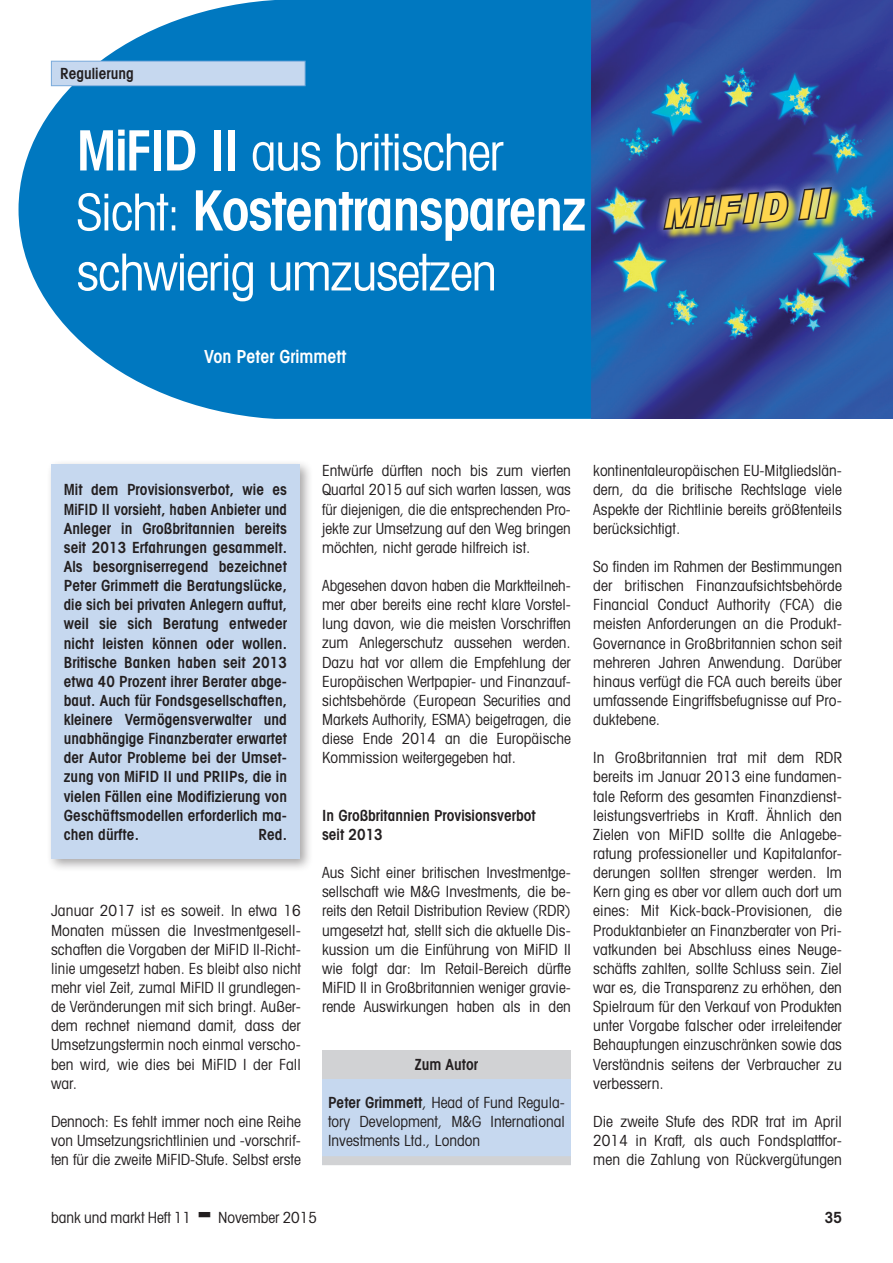
<style>
.page{position:relative;width:893px;height:1263px;background:#fff}
.page>*{position:absolute;margin:0;border:0;box-sizing:border-box;transform-origin:0 0}
.t1{font:600 condensed 55.5px "Avant Garde";letter-spacing:-.025em;color:#fff}
.t2{font:condensed 51px/60px "Avant Garde";letter-spacing:-.025em;color:#fff}
.t3{font:italic 900 39px "Arial";color:#fed54d;scale:.9 1}
.t4{font:600 condensed 18px "Avant Garde";color:#fff}
.t5{font:condensed 15.3px/19.2px "Avant Garde";color:#231f20;text-align:justify}
.t6{font:600 condensed 15.3px/19.2px "Avant Garde";color:#231f20}
.s1{font-weight:600;font-size:55.5px}
.s2{font-weight:400;font-size:51px}
.s3{font-weight:600}
</style>
<div class="page">
<svg style="left:19px;top:0;width:572px;height:419px;background:#1a86c6"></svg>
<div style="left:51px;top:61px;width:254px;height:25px;background:#c6d8ef"></div>
<div style="left:51px;top:61px;width:254px;height:25px;border:1px solid #7aabdb"></div>
<img style="left:591px;top:0;width:302px;height:419px">
<div style="left:46px;top:460px;width:267px;height:412px;background:#231f20;opacity:.4"></div>
<div style="left:51px;top:465px;width:249px;height:394px;background:#c6d8ef"></div>
<div style="left:322px;top:1073px;width:249px;height:92px;background:#c6d8ef"></div>
<div style="left:322px;top:1050px;width:249px;height:28px;background:#d1d2d4"></div>
<div style="left:322px;top:1156px;width:249px;height:9px;background:#d1d2d4"></div>
<img style="left:655px;top:84px;width:186px;height:249px">
<p class="t6" style="left:60px;top:64px;width:75px">Regulierung</p>
<h2 class="t2" style="left:77px;top:121px;width:428px"><span class="s1">MiFID II</span> aus britischer</h2>
<h1 class="t1" style="left:77px;top:177px;width:511px"><span class="s2">Sicht:</span> Kostentransparenz</h1>
<h2 class="t2" style="left:77px;top:241px;width:422px">schwierig umzusetzen</h2>
<h2 class="t2" style="left:90px;top:155px;width:412px"><span class="s1">Frauen</span> im Banking – die <span class="s1">Quote</span> kommt</h2>
<p class="t4" style="left:164px;top:339px;width:150px">Von Jörg Wittenberg</p>
<p class="t4" style="left:204px;top:345px;width:144px">Von Peter Grimmett</p>
<h3 class="t3" style="left:661px;top:190px;width:185px;rotate:-4deg">MiFID II</h3>
<p class="t6" style="left:64px;top:480px;width:225px;text-align:justify">Mit dem Provisionsverbot, wie es MiFID II vorsieht, haben Anbieter und Anleger in Großbritannien bereits seit 2013 Erfahrungen gesammelt.<br>Als besorgniserregend bezeichnet Peter Grimmett die Beratungslücke, die sich bei privaten Anlegern auftut, weil sie sich Beratung entweder nicht leisten können oder wollen.<br>Britische Banken haben seit 2013 etwa 40 Prozent ihrer Berater abge&shy;baut. Auch für Fondsgesellschaften, kleinere Vermögensverwalter und unabhängige Finanzberater erwartet der Autor Probleme bei der Umset&shy;zung von MiFID II und PRIIPs, die in vielen Fällen eine Modifizierung von Geschäftsmodellen erforderlich ma&shy;chen dürfte.</p>
<p class="t6" style="left:259px;top:824px;width:30px">Red.</p>
<p class="t5" style="left:51px;top:901px;width:251px">Januar 2017 ist es soweit. In etwa 16<br>Monaten müssen die Investmentgesell&shy;schaften die Vorgaben der MiFID II-Richt&shy;linie umgesetzt haben. Es bleibt also nicht mehr viel Zeit, zumal MiFID II grundlegen&shy;de Veränderungen mit sich bringt. Außer&shy;dem rechnet niemand damit, dass der Umsetzungstermin noch einmal verscho&shy;ben wird, wie dies bei MiFID I der Fall war.</p>
<p class="t5" style="left:51px;top:1111px;width:251px">Dennoch: Es fehlt immer noch eine Reihe von Umsetzungsrichtlinien und -vorschrif&shy;ten für die zweite MiFID-Stufe. Selbst erste</p>
<p class="t5" style="left:322px;top:461px;width:250px">Entwürfe dürften noch bis zum vierten Quartal 2015 auf sich warten lassen, was für diejenigen, die die entsprechenden Pro&shy;jekte zur Umsetzung auf den Weg bringen möchten, nicht gerade hilfreich ist.</p>
<p class="t5" style="left:322px;top:576px;width:250px">Abgesehen davon haben die Marktteilneh&shy;mer aber bereits eine recht klare Vorstel&shy;lung davon, wie die meisten Vorschriften zum Anlegerschutz aussehen werden.<br>Dazu hat vor allem die Empfehlung der Europäischen Wertpapier- und Finanzauf&shy;sichtsbehörde (European Securities and Markets Authority, ESMA) beigetragen, die diese Ende 2014 an die Europäische Kommission weitergegeben hat.</p>
<p class="t6" style="left:322px;top:805px;width:215px">In Großbritannien Provisionsverbot seit 2013</p>
<p class="t5" style="left:322px;top:863px;width:250px">Aus Sicht einer britischen Investmentge&shy;sellschaft wie M&amp;G Investments, die be&shy;reits den Retail Distribution Review (RDR) umgesetzt hat, stellt sich die aktuelle Dis&shy;kussion um die Einführung von MiFID II wie folgt dar: Im Retail-Bereich dürfte MiFID II in Großbritannien weniger gravie&shy;rende Auswirkungen haben als in den</p>
<p class="t6" style="left:415px;top:1054px;width:65px">Zum Autor</p>
<p class="t5" style="left:328px;top:1092px;width:238px"><span class="s3">Peter Grimmett</span>, Head of Fund Regula&shy;tory Development, M&amp;G International Investments Ltd., London</p>
<p class="t5" style="left:593px;top:461px;width:250px">kontinentaleuropäischen EU-Mitgliedslän&shy;dern, da die britische Rechtslage viele Aspekte der Richtlinie bereits größtenteils berücksichtigt.</p>
<p class="t5" style="left:593px;top:556px;width:250px">So finden im Rahmen der Bestimmungen der britischen Finanzaufsichtsbehörde Financial Conduct Authority (FCA) die meisten Anforderungen an die Produkt-Governance in Großbritannien schon seit mehreren Jahren Anwendung. Darüber hinaus verfügt die FCA auch bereits über umfassende Eingriffsbefugnisse auf Pro&shy;duktebene.</p>
<p class="t5" style="left:593px;top:748px;width:250px">In Großbritannien trat mit dem RDR bereits im Januar 2013 eine fundamen&shy;tale Reform des gesamten Finanzdienst&shy;leistungsvertriebs in Kraft. Ähnlich den Zielen von MiFID sollte die Anlagebe&shy;ratung professioneller und Kapitalanfor&shy;derungen sollten strenger werden. Im Kern ging es aber vor allem auch dort um eines: Mit Kick-back-Provisionen, die Produktanbieter an Finanzberater von Pri&shy;vatkunden bei Abschluss eines Neuge&shy;schäfts zahlten, sollte Schluss sein. Ziel war es, die Transparenz zu erhöhen, den Spielraum für den Verkauf von Produkten unter Vorgabe falscher oder irreleitender Behauptungen einzuschränken sowie das Verständnis seitens der Verbraucher zu verbessern.</p>
<p class="t5" style="left:593px;top:1111px;width:250px">Die zweite Stufe des RDR trat im April 2014 in Kraft, als auch Fondsplattfor&shy;men die Zahlung von Rückvergütungen</p>
<p class="t5" style="left:51px;top:1207px;width:142px">bank und markt Heft 11</p>
<p class="t5" style="left:218px;top:1207px;width:100px">November 2015</p>
<p class="t6" style="left:825px;top:1207px;width:19px">35</p>
</div>
